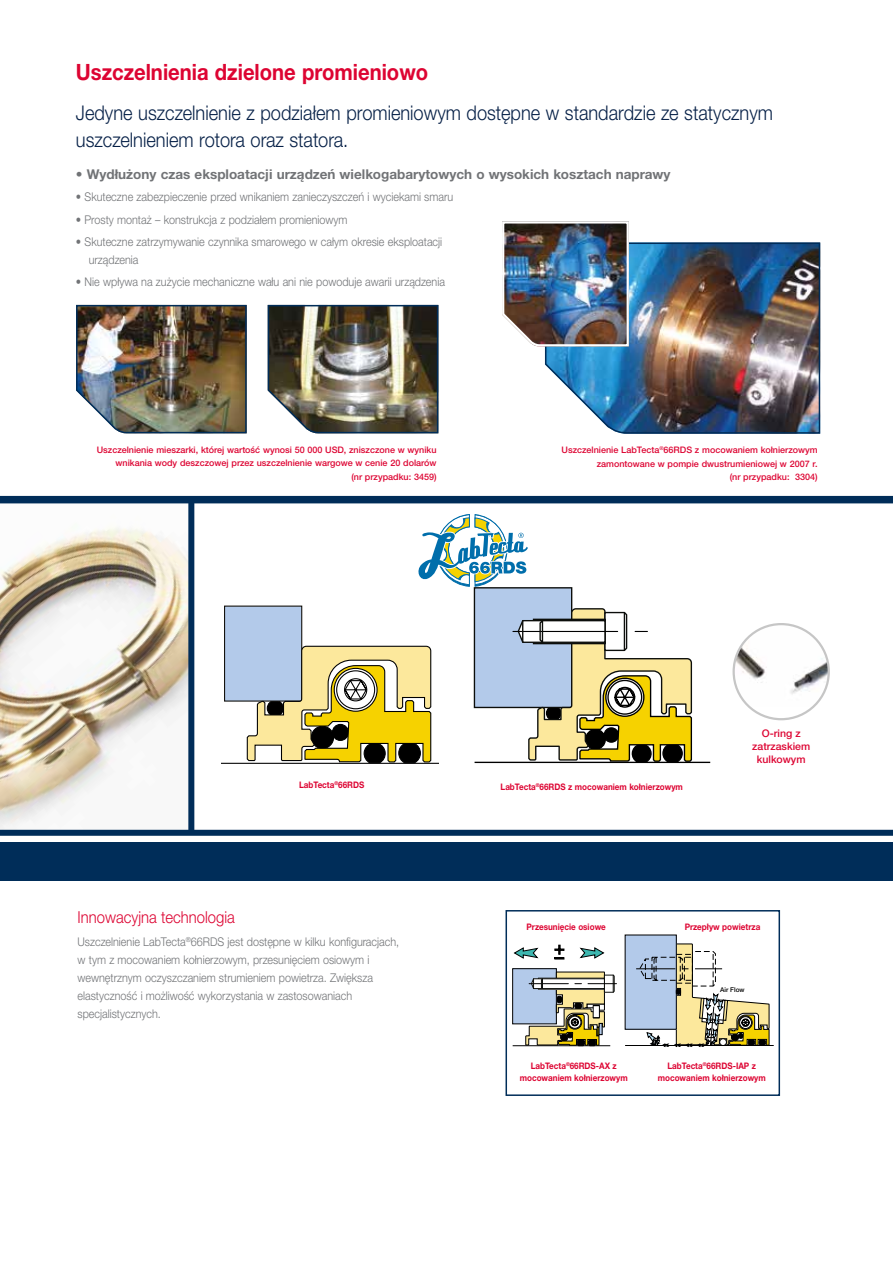
<style>
.page{position:relative;width:893px;height:1263px;background:#fff}
.page>*{position:absolute;margin:0;border:0;box-sizing:border-box;transform-origin:0 0}
.Headline__trans{font:700 22.5px "Helvetica Neue LTW1 G";color:#dd0432;scale:.9 1}
.Subline__trans{font:300 20.25px/27px "Helvetica Neue LTW1 G";color:#062047;scale:.9 1}
.Subheader_Red__trans{font:300 16.5px "Helvetica Neue LTW1 G";color:#dd0432;scale:.9 1}
.Body_copy_BULLETS__t{font:700 13.5px "Helvetica Neue LTW1 G";color:#717376}
.Body_copy_BULLETS__t-2{font:300 12px/18px "Helvetica Neue LTW1 G";color:#717376;scale:.9 1}
.Body_copy__trans{font:300 12px/18px "Helvetica Neue LTW1 G";color:#717376;scale:.9 1}
.t1{font:500 10.5px/12.6px "Helvetica Neue LTW1 G";color:#dd0432;text-align:center}
.Caption_red__trans{font:500 9px/13.5px "Helvetica Neue LTW1 G";color:#dd0432;text-align:right}
.Caption_red__trans-2{font:700 9px/12px "Helvetica Neue LTW1 G";color:#dd0432;text-align:center;scale:.9 1}
.t2{font:500 6.6px "Helvetica Neue LTW1 G";color:#000}
</style>
<div class="page">
<img style="left:0;top:503px;width:188px;height:327px">
<hr style="left:222px;top:763px;width:216px;height:1px;background:#000">
<hr style="left:475px;top:762px;width:235px;height:1px;background:#000">
<img style="left:735px;top:624px;width:94px;height:82px">
<div style="left:732px;top:623px;width:98px;height:97px;border:2px solid #c6c6c6;border-radius:50%"></div>
<svg style="left:223px;top:514px;width:470px;height:250px"></svg>
<hr style="left:513px;top:1045px;width:97px;height:1px;background:#000">
<div style="left:513px;top:969px;width:43px;height:55px;background:#b3caea"></div>
<div style="left:512px;top:968px;width:45px;height:56px;border:1px solid #000"></div>
<svg style="left:579px;top:947px;width:25px;height:12px"></svg>
<svg style="left:514px;top:947px;width:25px;height:12px"></svg>
<svg style="left:554px;top:944px;width:11px;height:15px"></svg>
<svg style="left:525px;top:971px;width:91px;height:75px"></svg>
<div style="left:625px;top:935px;width:51px;height:94px;background:#b3caea"></div>
<hr style="left:625px;top:1045px;width:149px;height:1px;background:#000">
<svg style="left:636px;top:943px;width:134px;height:104px"></svg>
<div style="left:505px;top:910px;width:275px;height:186px;border:2px solid #002d59"></div>
<img style="left:544px;top:242px;width:277px;height:192px">
<img style="left:502px;top:221px;width:128px;height:127px">
<img style="left:76px;top:304px;width:171px;height:130px">
<img style="left:267px;top:304px;width:172px;height:130px">
<div style="left:0;top:843px;width:893px;height:38px;background:#002d59"></div>
<div style="left:0;top:830px;width:893px;height:6px;background:#002d59"></div>
<div style="left:0;top:496px;width:893px;height:7px;background:#002d59"></div>
<div style="left:188px;top:500px;width:6px;height:333px;background:#002d59"></div>
<p class="Headline__trans" style="left:76px;top:58px;width:393px">Uszczelnienia dzielone promieniowo</p>
<p class="Subline__trans" style="left:76px;top:99px;width:776px">Jedyne uszczelnienie z podziałem promieniowym dostępne w standardzie ze statycznym uszczelnieniem rotora oraz statora.</p>
<p class="Body_copy_BULLETS__t" style="left:76px;top:166px;width:596px">• Wydłużony czas eksploatacji urządzeń wielkogabarytowych o wysokich kosztach naprawy</p>
<p class="Body_copy_BULLETS__t-2" style="left:76px;top:188px;width:421px">• Skuteczne zabezpieczenie przed wnikaniem zanieczyszczeń i wyciekami smaru</p>
<p class="Body_copy_BULLETS__t-2" style="left:76px;top:210px;width:303px">• Prosty montaż – konstrukcja z podziałem promieniowym</p>
<p class="Body_copy_BULLETS__t-2" style="left:89px;top:233px;width:394px;text-indent:-13px">• Skuteczne zatrzymywanie czynnika smarowego w całym okresie eksploatacji urządzenia</p>
<p class="Body_copy_BULLETS__t-2" style="left:76px;top:273px;width:412px">• Nie wpływa na zużycie mechaniczne wału ani nie powoduje awarii urządzenia</p>
<p class="Caption_red__trans" style="left:97px;top:443px;width:341px">Uszczelnienie mieszarki, której wartość wynosi 50 000 USD, zniszczone w wyniku wnikania wody deszczowej przez uszczelnienie wargowe w cenie 20 dolarów<br>(nr przypadku: 3459)</p>
<p class="Caption_red__trans" style="left:562px;top:443px;width:258px">Uszczelnienie LabTecta<sup>®</sup>66RDS z mocowaniem kołnierzowym zamontowane w pompie dwustrumieniowej w 2007 r.<br>(nr przypadku: 3304)</p>
<p class="t1" style="left:752px;top:727px;width:59px">O-ring z zatrzaskiem kulkowym</p>
<p class="Caption_red__trans-2" style="left:299px;top:779px;width:74px">LabTecta<sup>®</sup>66RDS</p>
<p class="Caption_red__trans-2" style="left:500px;top:780px;width:204px">LabTecta<sup>®</sup>66RDS z mocowaniem kołnierzowym</p>
<p class="Subheader_Red__trans" style="left:78px;top:907px;width:176px">Innowacyjna technologia</p>
<p class="Body_copy__trans" style="left:78px;top:932px;width:359px">Uszczelnienie LabTecta<sup>®</sup>66RDS jest dostępne w kilku konfiguracjach, w tym z mocowaniem kołnierzowym, przesunięciem osiowym i wewnętrznym oczyszczaniem strumieniem powietrza. Zwiększa elastyczność i możliwość wykorzystania w zastosowaniach specjalistycznych.</p>
<p class="Caption_red__trans-2" style="left:527px;top:920px;width:90px">Przesunięcie osiowe</p>
<p class="Caption_red__trans-2" style="left:685px;top:920px;width:85px">Przepływ powietrza</p>
<p class="Caption_red__trans-2" style="left:520px;top:1060px;width:122px">LabTecta<sup>®</sup>66RDS-AX z mocowaniem kołnierzowym</p>
<p class="t2" style="left:720px;top:985px;width:26px">Air Flow</p>
<p class="Caption_red__trans-2" style="left:658px;top:1060px;width:122px">LabTecta<sup>®</sup>66RDS-IAP z mocowaniem kołnierzowym</p>
</div>
